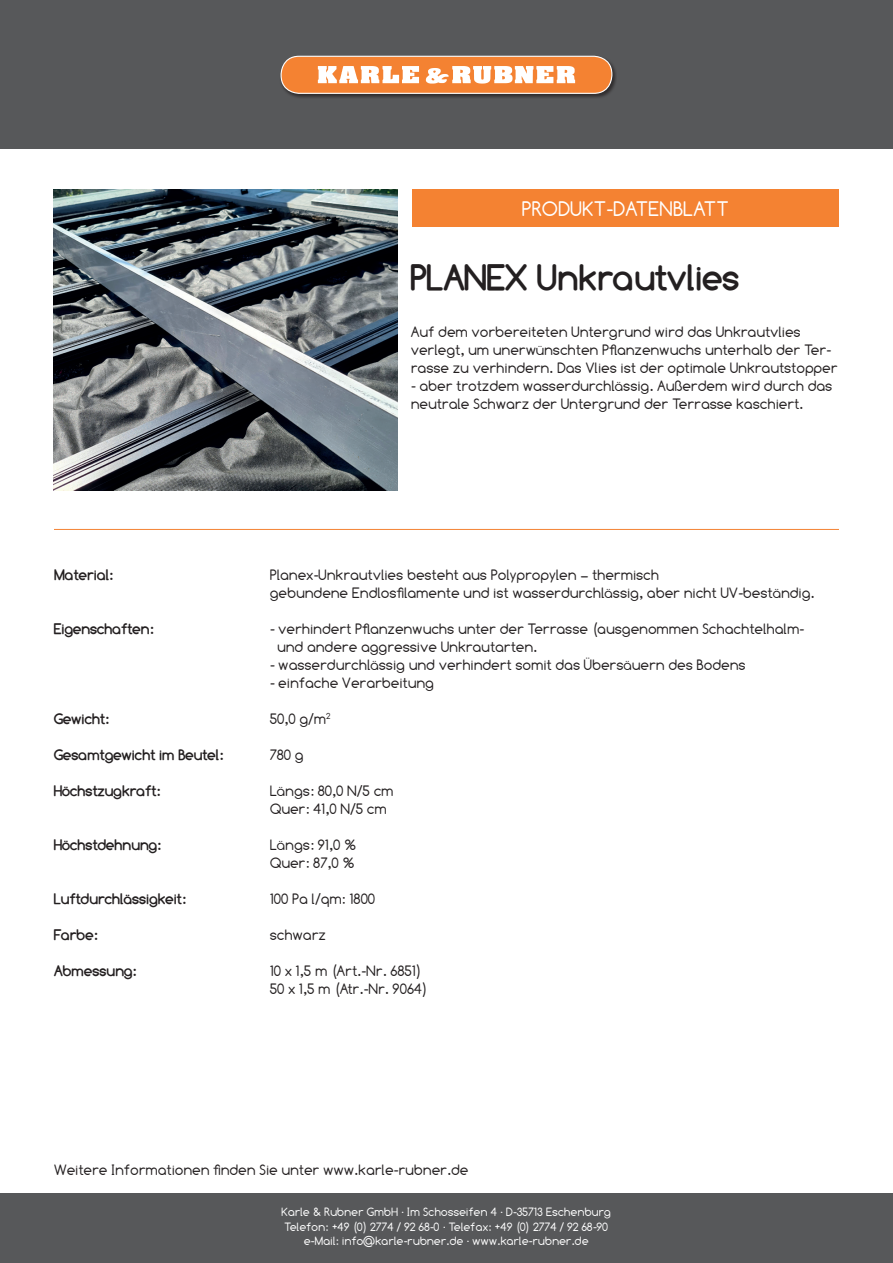
<style>
.page{position:relative;width:893px;height:1263px;background:#fff}
.page>*{position:absolute;margin:0;border:0;box-sizing:border-box;transform-origin:0 0}
.t1{font:700 36px "Comfortaa";color:#231f20}
.t2{font:21px "Comfortaa";color:#fff}
.t3{font:15px/18px "Comfortaa";color:#231f20}
.t4{font:700 15px "Comfortaa";color:#231f20}
.t5{font:12px/14.4px "Comfortaa";color:#fff;text-align:center}
</style>
<div class="page">
<div style="left:0;top:0;width:893px;height:149px;background:#57585a"></div>
<div style="left:413px;top:190px;width:426px;height:37px;background:#f48232"></div>
<div style="left:280px;top:55px;width:337px;height:44px;background:#231f20;opacity:.75"></div>
<div style="left:281px;top:56px;width:331px;height:37px;background:#f48232;border-radius:18px"></div>
<div style="left:281px;top:56px;width:331px;height:38px;border:1px solid #fff;border-radius:18px"></div>
<svg style="left:318px;top:66px;width:101px;height:17px"></svg>
<svg style="left:426px;top:66px;width:149px;height:18px"></svg>
<hr style="left:54px;top:529px;width:785px;height:1px;background:#f48232">
<img style="left:53px;top:190px;width:344px;height:301px">
<div style="left:0;top:1193px;width:893px;height:70px;background:#57585a"></div>
<h2 class="t2" style="left:522px;top:197px;width:209px">PRODUKT-DATENBLATT</h2>
<h1 class="t1" style="left:411px;top:257px;width:330px">PLANEX Unkrautvlies</h1>
<p class="t3" style="left:411px;top:323px;width:428px">Auf dem vorbereiteten Untergrund wird das Unkrautvlies verlegt, um unerwünschten Pflanzenwuchs unterhalb der Ter&shy;rasse zu verhindern. Das Vlies ist der optimale Unkrautstopper</p>
<p class="t3" style="left:411px;top:377px;width:423px">- aber trotzdem wasserdurchlässig. Außerdem wird durch das neutrale Schwarz der Untergrund der Terrasse kaschiert.</p>
<p class="t4" style="left:54px;top:566px;width:61px">Material:</p>
<p class="t3" style="left:270px;top:566px;width:546px">Planex-Unkrautvlies besteht aus Polypropylen – thermisch<br>gebundene Endlosfilamente und ist wasserdurchlässig, aber nicht UV-beständig.</p>
<p class="t4" style="left:54px;top:620px;width:101px">Eigenschaften:</p>
<p class="t3" style="left:277px;top:620px;width:529px;text-indent:-7px">- verhindert Pflanzenwuchs unter der Terrasse (ausgenommen Schachtelhalm&shy;und andere aggressive Unkrautarten.</p>
<p class="t3" style="left:270px;top:656px;width:477px">- wasserdurchlässig und verhindert somit das Übersäuern des Bodens</p>
<p class="t3" style="left:270px;top:674px;width:166px">- einfache Verarbeitung</p>
<p class="t4" style="left:54px;top:710px;width:57px">Gewicht:</p>
<p class="t3" style="left:270px;top:710px;width:62px">50,0 g/m<sup>2</sup></p>
<p class="t4" style="left:54px;top:746px;width:171px">Gesamtgewicht im Beutel:</p>
<p class="t3" style="left:270px;top:746px;width:36px">780 g</p>
<p class="t4" style="left:54px;top:782px;width:108px">Höchstzugkraft:</p>
<p class="t3" style="left:270px;top:782px;width:125px">Längs: 80,0 N/5 cm<br>Quer: 41,0 N/5 cm</p>
<p class="t4" style="left:54px;top:836px;width:109px">Höchstdehnung:</p>
<p class="t3" style="left:270px;top:836px;width:88px">Längs: 91,0 %<br>Quer: 87,0 %</p>
<p class="t4" style="left:54px;top:890px;width:134px">Luftdurchlässigkeit:</p>
<p class="t3" style="left:270px;top:890px;width:107px">100 Pa l/qm: 1800</p>
<p class="t4" style="left:54px;top:926px;width:45px">Farbe:</p>
<p class="t3" style="left:270px;top:926px;width:58px">schwarz</p>
<p class="t4" style="left:54px;top:962px;width:84px">Abmessung:</p>
<p class="t3" style="left:270px;top:962px;width:159px">10 x 1,5 m (Art.-Nr. 6851)<br>50 x 1,5 m (Atr.-Nr. 9064)</p>
<p class="t3" style="left:54px;top:1160px;width:416px">Weitere Informationen finden Sie unter www.karle-rubner.de</p>
<p class="t5" style="left:282px;top:1205px;width:331px">Karle &amp; Rubner GmbH · Im Schosseifen 4 · D-35713 Eschenburg<br>Telefon: +49 (0) 2774 / 92 68-0 · Telefax: +49 (0) 2774 / 92 68-90 e-Mail: info@karle-rubner.de · www.karle-rubner.de</p>
</div>
